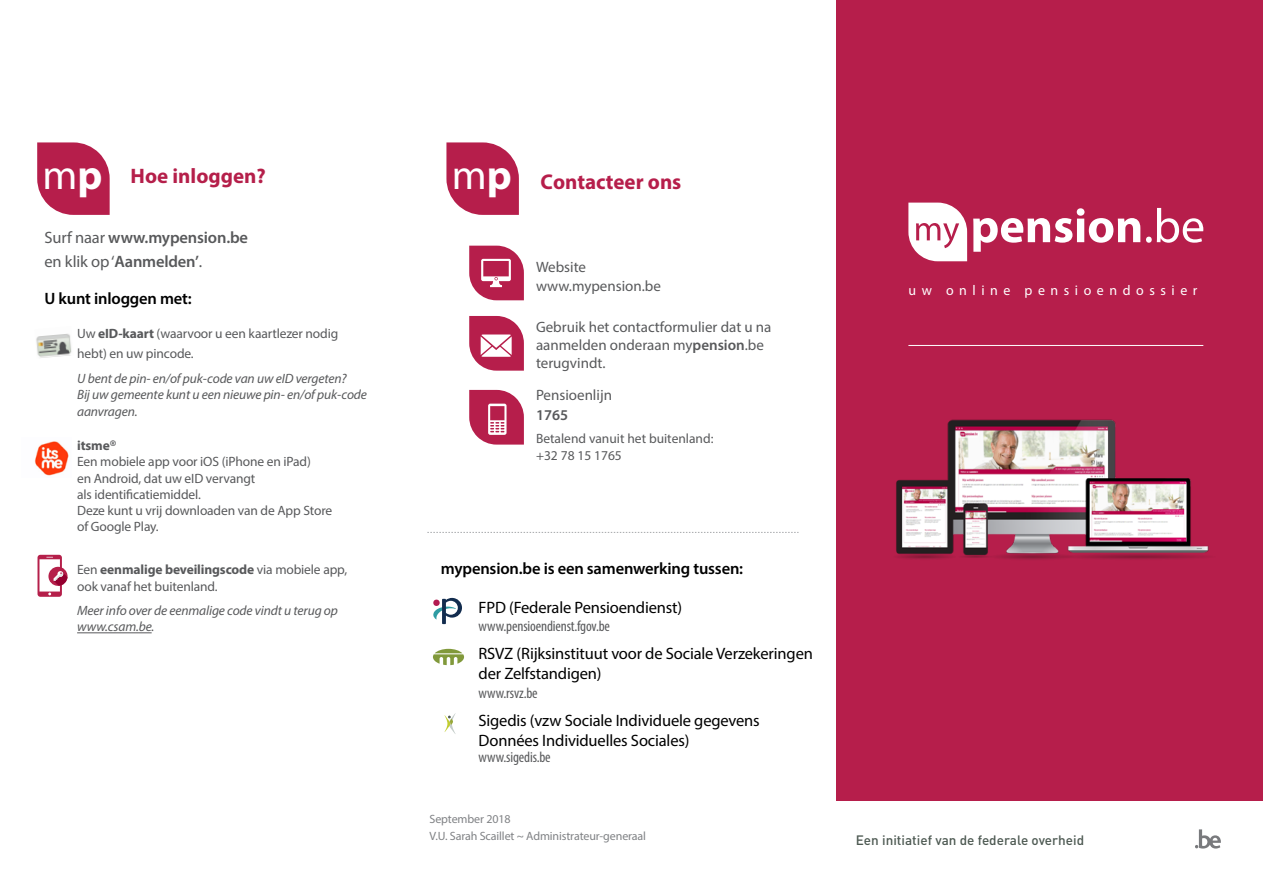
<style>
.page{position:relative;width:1263px;height:893px;background:#fff}
.page>*{position:absolute;margin:0;border:0;box-sizing:border-box;transform-origin:0 0}
.t1{font:700 21.3px "Myriad Pro";color:#b61e4b}
.t2{font:700 21px "Myriad Pro";color:#b51f4a}
.t3{font:16.5px/19.5px "Myriad Pro";letter-spacing:-.01em;color:#000}
.t4{font:600 16.5px "Myriad Pro";letter-spacing:-.01em;color:#000}
.t5{font:600 16.5px/24px "Myriad Pro";letter-spacing:-.01em;color:#58595b}
.t6{font:15px/18px "Myriad Pro";color:#58595b}
.t7{font:condensed 15px "Myriad Pro";letter-spacing:-.01em;color:#58595b}
.t8{font:600 15px "Myriad Pro";color:#58595b}
.t9{font:14.1px "Myriad Pro";letter-spacing:.4em;color:#fff}
.t10{font:13.5px/16.2px "Myriad Pro";letter-spacing:-.01em;color:#58595b}
.t11{font:italic 13.5px/16.2px "Myriad Pro";letter-spacing:-.01em;color:#58595b}
.t12{font:500 13.5px "DINOT";color:#4d5952}
.t13{font:12px/16.4px "Myriad Pro";letter-spacing:-.01em;color:#808285}
.s1{font-weight:400;font-size:41.85px;color:#fff}
.s2{font-size:41.85px;color:#fff}
.s3{font-weight:400}
.s4{font-weight:700}
.s5{font-weight:600}
</style>
<div class="page">
<svg style="left:1195px;top:829px;width:26px;height:19px"></svg>
<svg style="left:37px;top:142px;width:73px;height:73px;background:#be3960"></svg>
<svg style="left:446px;top:142px;width:73px;height:73px;background:#be3960"></svg>
<svg style="left:427px;top:532px;width:371px;height:1px"></svg>
<svg style="left:444px;top:713px;width:12px;height:21px"></svg>
<svg style="left:433px;top:649px;width:31px;height:16px"></svg>
<svg style="left:433px;top:598px;width:29px;height:26px"></svg>
<svg style="left:469px;top:246px;width:55px;height:54px"></svg>
<svg style="left:469px;top:390px;width:55px;height:55px"></svg>
<svg style="left:469px;top:316px;width:55px;height:55px"></svg>
<div style="left:837px;top:0;width:426px;height:800px;background:#b61e4b"></div>
<svg style="left:973px;top:208px;width:167px;height:44px"></svg>
<svg style="left:1146px;top:208px;width:57px;height:35px"></svg>
<svg style="left:908px;top:203px;width:59px;height:58px"></svg>
<hr style="left:77px;top:632px;width:75px;height:1px;background:#58595b">
<svg style="left:38px;top:555px;width:29px;height:42px"></svg>
<img style="left:36px;top:333px;width:36px;height:25px">
<img style="left:34px;top:441px;width:35px;height:35px">
<img style="left:896px;top:419px;width:313px;height:141px">
<hr style="left:908px;top:345px;width:295px;height:1px;background:#fff">
<h2 class="t2" style="left:43px;top:162px;width:225px"><span class="s1">m</span><span class="s2">p</span> Hoe inloggen?</h2>
<h1 class="t1" style="left:452px;top:168px;width:231px"><span class="s1">m</span><span class="s2">p</span> Contacteer ons</h1>
<p class="t5" style="left:45px;top:225px;width:205px"><span class="s3">Surf naar</span> www.mypension.be <span class="s3">en klik op ‘</span>Aanmelden’<span class="s3">.</span></p>
<p class="t4" style="left:45px;top:288px;width:149px">U kunt inloggen met:</p>
<p class="t10" style="left:77px;top:323px;width:263px;line-height:20.4px">Uw <span class="s4">eID-kaart</span> (waarvoor u een kaartlezer nodig hebt) en uw pincode.</p>
<p class="t11" style="left:77px;top:370px;width:291px">U bent de pin- en/of puk-code van uw eID vergeten?<br>Bij uw gemeente kunt u een nieuwe pin- en/of puk-code aanvragen.</p>
<p class="t10" style="left:77px;top:437px;width:257px"><span class="s4">itsme</span><sup>®<br></sup>Een mobiele app voor iOS (iPhone en iPad)<br>en Android, dat uw eID vervangt<br>als identificatiemiddel.<br>Deze kunt u vrij downloaden van de App Store of Google Play.</p>
<p class="t10" style="left:77px;top:561px;width:272px">Een <span class="s4">eenmalige beveilingscode</span> via mobiele app, ook vanaf het buitenland.</p>
<p class="t11" style="left:77px;top:602px;width:262px">Meer info over de eenmalige code vindt u terug op www.csam.be.</p>
<p class="t6" style="left:536px;top:257px;width:126px;line-height:19.5px">Website www.mypension.be</p>
<p class="t6" style="left:536px;top:318px;width:237px">Gebruik het contactformulier dat u na aanmelden onderaan my<span class="s5">pension</span>.be terugvindt.</p>
<p class="t6" style="left:536px;top:386px;width:77px">Pensioenlijn</p>
<p class="t8" style="left:536px;top:405px;width:34px">1765</p>
<p class="t10" style="left:536px;top:431px;width:179px">Betalend vanuit het buitenland: +32 78 15 1765</p>
<p class="t4" style="left:441px;top:558px;width:304px">mypension.be is een samenwerking tussen:</p>
<p class="t3" style="left:479px;top:598px;width:205px">FPD (Federale Pensioendienst)</p>
<p class="t7" style="left:479px;top:617px;width:133px">www.pensioendienst.fgov.be</p>
<p class="t3" style="left:479px;top:644px;width:336px">RSVZ (Rijksinstituut voor de Sociale Verzekeringen der Zelfstandigen)</p>
<p class="t7" style="left:479px;top:684px;width:61px">www.rsvz.be</p>
<p class="t3" style="left:479px;top:711px;width:283px">Sigedis (vzw Sociale Individuele gegevens<br>Données Individuelles Sociales)</p>
<p class="t7" style="left:479px;top:748px;width:74px">www.sigedis.be</p>
<p class="t13" style="left:429px;top:811px;width:218px">September 2018<br>V.U. Sarah Scaillet ~ Administrateur-generaal</p>
<p class="t9" style="left:908px;top:282px;width:291px">uw online pensioendossier</p>
<p class="t12" style="left:856px;top:830px;width:230px">Een initiatief van de federale overheid</p>
</div>
